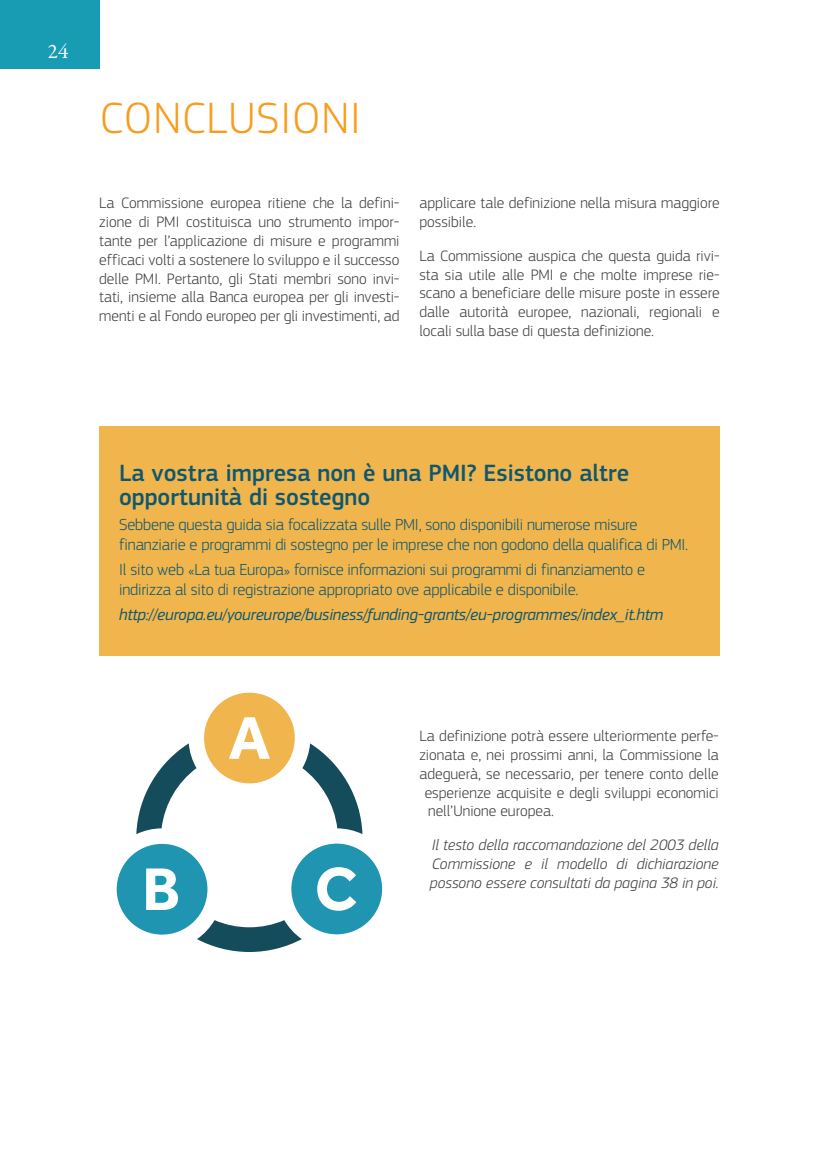
<style>
.page{position:relative;width:819px;height:1166px;background:#fff}
.page>*{position:absolute;margin:0;border:0;box-sizing:border-box;transform-origin:0 0}
.title_1{font:300 45.5px "EC Square Sans Pro";letter-spacing:.02em;color:#f89c1c}
.box_title{font:500 24.5px/24.5px "EC Square Sans Pro";color:#0f576f}
.t1{font:21px "Garamond Premr Pro";color:#fff}
.box_body{font:300 16.62px/19.9px "EC Square Sans Pro";letter-spacing:-.01em;color:#0f576f}
.box_body-2{font:italic 16.62px "EC Square Sans Pro";letter-spacing:-.01em;color:#0f576f}
.body{font:300 15.75px/18.9px "EC Square Sans Pro";color:#3e3e3f;text-align:justify}
.body-2{font:italic 300 15.75px/18.9px "EC Square Sans Pro";color:#3e3e3f;text-align:justify}
</style>
<div class="page">
<div style="left:0;top:0;width:99px;height:68px;background:#179cb4"></div>
<div style="left:99px;top:426px;width:620px;height:230px;background:#f0b54d"></div>
<svg style="left:136px;top:743px;width:60px;height:91px"></svg>
<svg style="left:302px;top:743px;width:60px;height:91px"></svg>
<svg style="left:204px;top:693px;width:91px;height:90px"></svg>
<svg style="left:117px;top:843px;width:265px;height:109px"></svg>
<h3 class="t1" style="left:48px;top:39px;width:22px">24</h3>
<p class="title_1" style="left:100px;top:92px;width:263px">CONCLUSIONI</p>
<p class="body" style="left:99px;top:193px;width:302px">La Commissione europea ritiene che la defini&shy;zione di PMI costituisca uno strumento impor&shy;tante per l’applicazione di misure e programmi efficaci volti a sostenere lo sviluppo e il successo delle PMI. Pertanto, gli Stati membri sono invi&shy;tati, insieme alla Banca europea per gli investi&shy;menti e al Fondo europeo per gli investimenti, ad</p>
<p class="body" style="left:419px;top:193px;width:302px">applicare tale definizione nella misura maggiore possibile.</p>
<p class="body" style="left:419px;top:246px;width:302px">La Commissione auspica che questa guida rivi&shy;sta sia utile alle PMI e che molte imprese rie&shy;scano a beneficiare delle misure poste in essere dalle autorità europee, nazionali, regionali e locali sulla base di questa definizione.</p>
<p class="box_title" style="left:119px;top:461px;width:511px">La vostra impresa non è una PMI? Esistono altre opportunità di sostegno</p>
<p class="box_body" style="left:119px;top:515px;width:570px">Sebbene questa guida sia focalizzata sulle PMI, sono disponibili numerose misure finanziarie e programmi di sostegno per le imprese che non godono della qualifica di PMI.</p>
<p class="box_body" style="left:119px;top:560px;width:527px">Il sito web «La tua Europa» fornisce informazioni sui programmi di finanziamento e indirizza al sito di registrazione appropriato ove applicabile e disponibile.</p>
<p class="box_body-2" style="left:119px;top:605px;width:545px">http://europa.eu/youreurope/business/funding-grants/eu-programmes/index_it.htm</p>
<p class="body" style="left:419px;top:726px;width:301px">La definizione potrà essere ulteriormente perfe-</p>
<p class="body" style="left:419px;top:745px;width:301px">zionata e, nei prossimi anni, la Commissione la</p>
<p class="body" style="left:419px;top:764px;width:301px">adeguerà, se necessario, per tenere conto delle</p>
<p class="body" style="left:424px;top:783px;width:296px">esperienze acquisite e degli sviluppi economici</p>
<p class="body" style="left:428px;top:802px;width:127px">nell’Unione europea.</p>
<p class="body-2" style="left:430px;top:835px;width:290px">Il testo della raccomandazione del 2003 della Commissione e il modello di dichiarazione possono essere consultati da pagina 38 in poi.</p>
</div>
